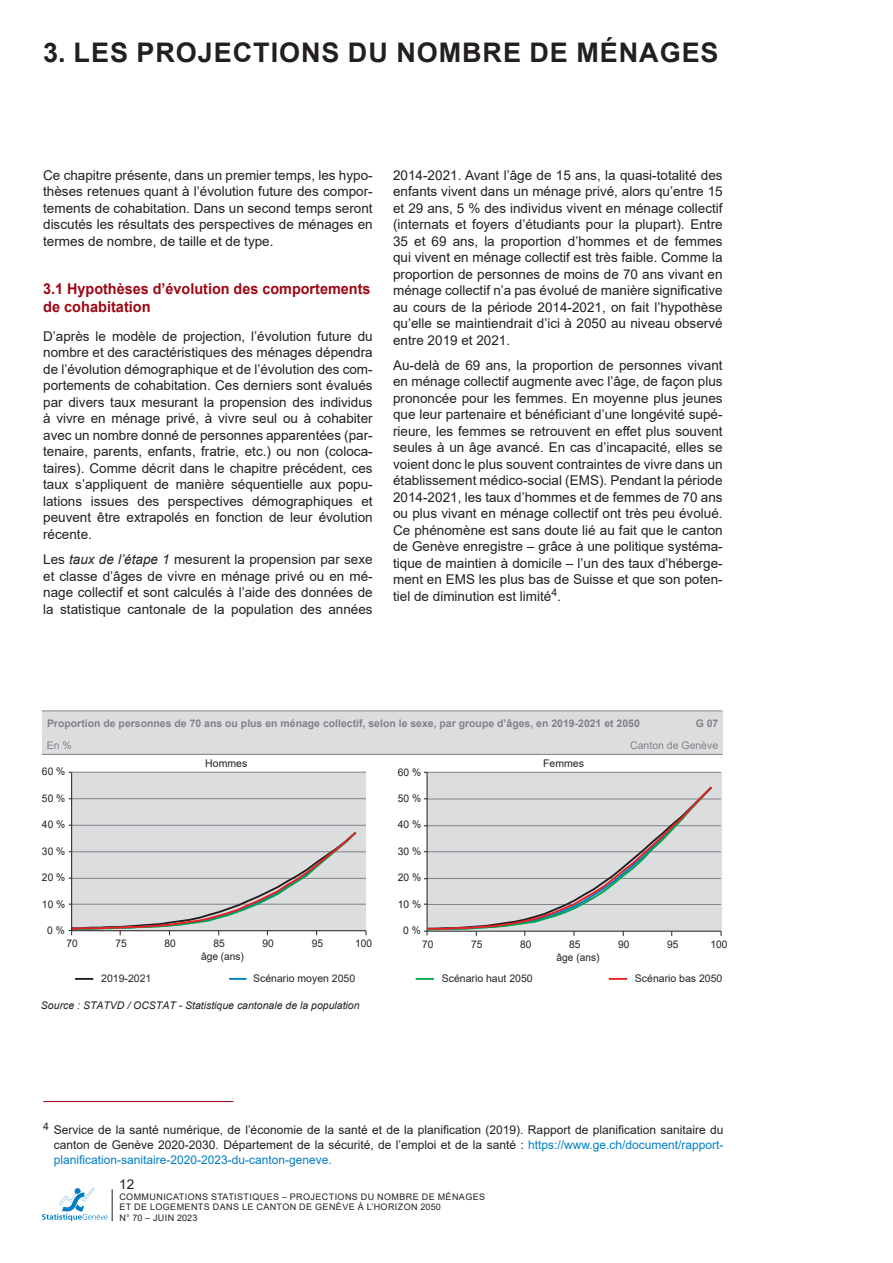
<style>
.page{position:relative;width:893px;height:1263px;background:#fff}
.page>*{position:absolute;margin:0;border:0;box-sizing:border-box;transform-origin:0 0}
.texte_-_titre_1{font:700 27px "Arial";letter-spacing:.035em;color:#231f20}
.t1{font:700 15px/18px "Arial";color:#9d0715;scale:.96 1}
.t2{font:13.5px/16.5px "Arial";color:#231f20;text-align:justify}
.texte_-_texte_couran{font:12px/15px "Arial";color:#231f20;text-align:justify}
.t3{font:700 10.5px "Arial";color:#808285}
.t4{font:10.5px "Arial";color:#231f20}
.t5{font:10.5px "Arial";color:#262324}
.t6{font:italic 10.5px "Arial";color:#231f20}
.t7{font:10.5px "Arial";color:#808285}
.t8{font:9px/10.5px "Arial";letter-spacing:.045em;color:#231f20}
.s1{font-style:italic}
.s2{color:#007ec5}
</style>
<div class="page">
<hr style="left:112px;top:1189px;width:1px;height:32px;background:#231f20">
<svg style="left:42px;top:1188px;width:66px;height:32px"></svg>
<div style="left:42px;top:711px;width:680px;height:43px;background:#dcdddf"></div>
<hr style="left:42px;top:711px;width:680px;height:1px;background:#808285">
<hr style="left:42px;top:754px;width:680px;height:1px;background:#808285">
<div style="left:71px;top:772px;width:295px;height:158px;background:#dcdddf"></div>
<div style="left:427px;top:772px;width:294px;height:159px;background:#dcdddf"></div>
<svg style="left:75px;top:978px;width:18px;height:2px"></svg>
<svg style="left:229px;top:978px;width:18px;height:2px"></svg>
<svg style="left:416px;top:978px;width:18px;height:2px"></svg>
<svg style="left:609px;top:978px;width:18px;height:2px"></svg>
<hr style="left:72px;top:772px;width:294px;height:1px;background:#808285">
<hr style="left:72px;top:798px;width:294px;height:1px;background:#808285">
<hr style="left:72px;top:825px;width:294px;height:1px;background:#808285">
<hr style="left:72px;top:851px;width:294px;height:1px;background:#808285">
<hr style="left:72px;top:878px;width:294px;height:1px;background:#808285">
<hr style="left:72px;top:904px;width:294px;height:1px;background:#808285">
<hr style="left:72px;top:930px;width:294px;height:1px;background:#231f20">
<svg style="left:69px;top:825px;width:289px;height:110px"></svg>
<hr style="left:427px;top:772px;width:294px;height:1px;background:#808285">
<hr style="left:427px;top:799px;width:294px;height:1px;background:#808285">
<hr style="left:427px;top:825px;width:294px;height:1px;background:#808285">
<hr style="left:427px;top:851px;width:294px;height:1px;background:#808285">
<hr style="left:427px;top:878px;width:294px;height:1px;background:#808285">
<hr style="left:427px;top:904px;width:294px;height:1px;background:#808285">
<hr style="left:427px;top:772px;width:1px;height:163px;background:#231f20">
<hr style="left:71px;top:772px;width:1px;height:163px;background:#231f20">
<hr style="left:427px;top:931px;width:294px;height:1px;background:#231f20">
<svg style="left:424px;top:785px;width:290px;height:151px"></svg>
<hr style="left:43px;top:1101px;width:190px;height:1px;background:#9d0715">
<p class="texte_-_titre_1" style="left:43px;top:34px;width:677px">3. LES PROJECTIONS DU NOMBRE DE MÉNAGES</p>
<p class="t2" style="left:43px;top:167px;width:331px">Ce chapitre présente, dans un premier temps, les hypo&shy;thèses retenues quant à l’évolution future des compor&shy;tements de cohabitation. Dans un second temps seront discutés les résultats des perspectives de ménages en termes de nombre, de taille et de type.</p>
<p class="t1" style="left:43px;top:280px;width:342px">3.1 Hypothèses d’évolution des comportements de cohabitation</p>
<p class="t2" style="left:43px;top:328px;width:331px">D’après le modèle de projection, l’évolution future du nombre et des caractéristiques des ménages dépendra de l’évolution démographique et de l’évolution des com&shy;portements de cohabitation. Ces derniers sont évalués par divers taux mesurant la propension des individus à vivre en ménage privé, à vivre seul ou à cohabiter avec un nombre donné de personnes apparentées (par&shy;tenaire, parents, enfants, fratrie, etc.) ou non (coloca&shy;taires). Comme décrit dans le chapitre précédent, ces taux s’appliquent de manière séquentielle aux popu&shy;lations issues des perspectives démographiques et peuvent être extrapolés en fonction de leur évolution récente.</p>
<p class="t2" style="left:43px;top:551px;width:331px">Les <span class="s1">taux de l’étape 1</span> mesurent la propension par sexe et classe d’âges de vivre en ménage privé ou en mé&shy;nage collectif et sont calculés à l’aide des données de la statistique cantonale de la population des années</p>
<p class="t2" style="left:393px;top:167px;width:331px">2014-2021. Avant l’âge de 15 ans, la quasi-totalité des enfants vivent dans un ménage privé, alors qu’entre 15 et 29 ans, 5 % des individus vivent en ménage collectif (internats et foyers d’étudiants pour la plupart). Entre 35 et 69 ans, la proportion d’hommes et de femmes qui vivent en ménage collectif est très faible. Comme la proportion de personnes de moins de 70 ans vivant en ménage collectif n’a pas évolué de manière significative au cours de la période 2014-2021, on fait l’hypothèse qu’elle se maintiendrait d’ici à 2050 au niveau observé entre 2019 et 2021.</p>
<p class="t2" style="left:393px;top:357px;width:331px">Au-delà de 69 ans, la proportion de personnes vivant en ménage collectif augmente avec l’âge, de façon plus prononcée pour les femmes. En moyenne plus jeunes que leur partenaire et bénéficiant d’une longévité supé&shy;rieure, les femmes se retrouvent en effet plus souvent seules à un âge avancé. En cas d’incapacité, elles se voient donc le plus souvent contraintes de vivre dans un établissement médico-social (EMS). Pendant la période 2014-2021, les taux d’hommes et de femmes de 70 ans ou plus vivant en ménage collectif ont très peu évolué.<br>Ce phénomène est sans doute lié au fait que le canton de Genève enregistre – grâce à une politique systéma&shy;tique de maintien à domicile – l’un des taux d’héberge&shy;ment en EMS les plus bas de Suisse et que son poten&shy;tiel de diminution est limité<sup>4</sup>.</p>
<p class="t3" style="left:47px;top:716px;width:594px">Proportion de personnes de 70 ans ou plus en ménage collectif, selon le sexe, par groupe d’âges, en 2019-2021 et 2050</p>
<p class="t3" style="left:696px;top:716px;width:24px">G 07</p>
<p class="t7" style="left:47px;top:738px;width:27px">En %</p>
<p class="t7" style="left:630px;top:738px;width:89px">Canton de Genève</p>
<p class="t4" style="left:42px;top:764px;width:25px">60 %</p>
<p class="t4" style="left:205px;top:756px;width:43px">Hommes</p>
<p class="t4" style="left:543px;top:756px;width:42px">Femmes</p>
<p class="t4" style="left:398px;top:765px;width:25px">60 %</p>
<p class="t4" style="left:42px;top:791px;width:25px">50 %</p>
<p class="t4" style="left:398px;top:791px;width:25px">50 %</p>
<p class="t4" style="left:42px;top:817px;width:25px">40 %</p>
<p class="t4" style="left:398px;top:817px;width:25px">40 %</p>
<p class="t4" style="left:42px;top:844px;width:25px">30 %</p>
<p class="t4" style="left:398px;top:844px;width:25px">30 %</p>
<p class="t4" style="left:42px;top:870px;width:25px">20 %</p>
<p class="t4" style="left:398px;top:870px;width:25px">20 %</p>
<p class="t4" style="left:42px;top:896px;width:25px">10 %</p>
<p class="t4" style="left:398px;top:897px;width:25px">10 %</p>
<p class="t4" style="left:47px;top:923px;width:19px">0 %</p>
<p class="t4" style="left:403px;top:923px;width:19px">0 %</p>
<p class="t4" style="left:66px;top:936px;width:13px">70</p>
<p class="t4" style="left:115px;top:936px;width:13px">75</p>
<p class="t4" style="left:164px;top:936px;width:13px">80</p>
<p class="t4" style="left:214px;top:936px;width:13px">85</p>
<p class="t4" style="left:263px;top:936px;width:13px">90</p>
<p class="t4" style="left:312px;top:936px;width:13px">95</p>
<p class="t4" style="left:355px;top:936px;width:18px">100</p>
<p class="t4" style="left:201px;top:949px;width:45px">âge (ans)</p>
<p class="t4" style="left:422px;top:937px;width:13px">70</p>
<p class="t4" style="left:471px;top:937px;width:13px">75</p>
<p class="t4" style="left:520px;top:937px;width:13px">80</p>
<p class="t4" style="left:569px;top:937px;width:13px">85</p>
<p class="t4" style="left:618px;top:937px;width:13px">90</p>
<p class="t4" style="left:667px;top:937px;width:13px">95</p>
<p class="t4" style="left:711px;top:937px;width:18px">100</p>
<p class="t4" style="left:557px;top:950px;width:45px">âge (ans)</p>
<p class="t5" style="left:101px;top:971px;width:52px">2019-2021</p>
<p class="t5" style="left:253px;top:971px;width:104px">Scénario moyen 2050</p>
<p class="t5" style="left:442px;top:971px;width:93px">Scénario haut 2050</p>
<p class="t5" style="left:635px;top:971px;width:89px">Scénario bas 2050</p>
<p class="t6" style="left:41px;top:998px;width:320px">Source : STATVD / OCSTAT - Statistique cantonale de la population</p>
<p class="texte_-_texte_couran" style="left:54px;top:1123px;width:671px;text-indent:-11px"><sup>4</sup> Service de la santé numérique, de l’économie de la santé et de la planification (2019). Rapport de planification sanitaire du canton de Genève 2020-2030. Département de la sécurité, de l’emploi et de la santé : <span class="s2">https://www.ge.ch/document/rapport&shy;planification-sanitaire-2020-2023-du-canton-geneve.</span></p>
<p class="t2" style="left:119px;top:1176px;width:17px">12</p>
<p class="t8" style="left:119px;top:1191px;width:367px">COMMUNICATIONS STATISTIQUES – PROJECTIONS DU NOMBRE DE MÉNAGES<br>ET DE LOGEMENTS DANS LE CANTON DE GENÈVE À L’HORIZON 2050<br>N° 70 – JUIN 2023</p>
</div>
